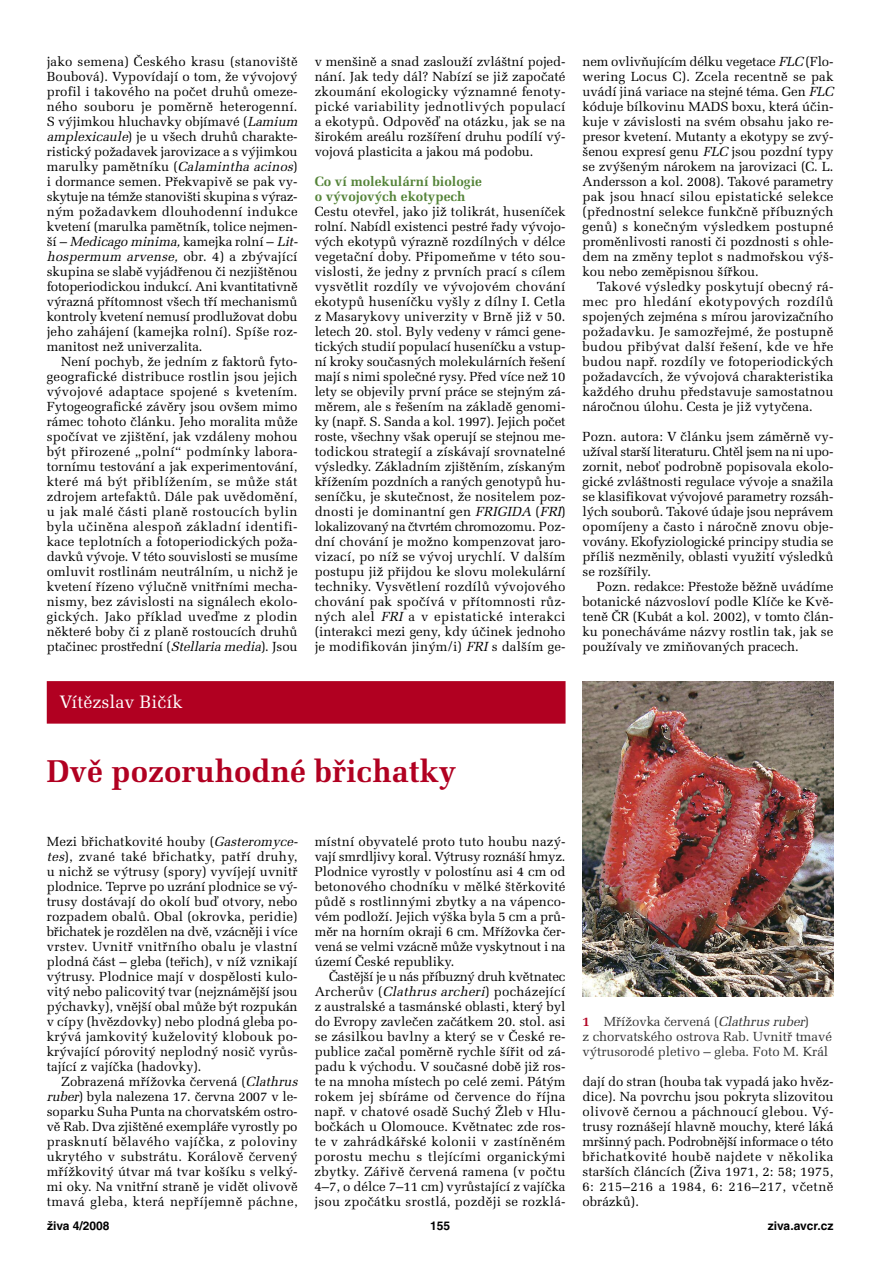
<style>
.page{position:relative;width:893px;height:1263px;background:#fff}
.page>*{position:absolute;margin:0;border:0;box-sizing:border-box;transform-origin:0 0}
.t1{font:700 31.5px "Melior CE";color:#b10021}
.t2{font:18px "Melior CE";color:#fff}
.t3{font:700 13.5px/15px "Melior CE";color:#548338}
.t4{font:700 13.5px "Melior CE";color:#fff}
.t5{font:13.2px/15px "Melior CE";color:#000;text-align:justify}
.t6{font:13.2px/15px "Melior CE";letter-spacing:-.005em;color:#333}
.t7{font:700 12px "Helvetica CE";color:#000}
.s1{font-style:italic}
.s2{font-weight:700;color:#b10021}
</style>
<div class="page">
<div style="left:47px;top:681px;width:519px;height:43px;background:#b10021"></div>
<img style="left:583px;top:681px;width:250px;height:315px">
<p class="t5" style="left:47px;top:56px;width:255px;text-align:left">jako semena) Českého krasu (stanoviště Boubová). Vypovídají o tom, že vývojový profil i takového na počet druhů omeze&shy;ného souboru je poměrně heterogenní.<br>S výjimkou hluchavky objímavé (<span class="s1">Lamium amplexicaule</span>) je u všech druhů charakte&shy;ristický požadavek jarovizace a s výjimkou marulky pamětníku (<span class="s1">Calaminthaacinos</span>) i dormance semen. Překvapivě se pak vy&shy;skytuje na témže stanovišti skupina s výraz&shy;ným požadavkem dlouhodenní indukce kvetení (marulka pamětník, tolice nejmen&shy;ší – <span class="s1">Medicagominima,</span>kamejka rolní – <span class="s1">Lit&shy;hospermum arvense,</span> obr. 4) a zbývající skupina se slabě vyjádřenou či nezjištěnou fotoperiodickou indukcí. Ani kvantitativně výrazná přítomnost všech tří mechanismů kontroly kvetení nemusí prodlužovat dobu jeho zahájení (kamejka rolní). Spíše roz&shy;manitost než univerzalita.</p>
<p class="t5" style="left:47px;top:356px;width:252px;text-indent:14px">Není pochyb, že jedním z faktorů fyto&shy;geografické distribuce rostlin jsou jejich vývojové adaptace spojené s kvetením.<br>Fytogeografické závěry jsou ovšem mimo rámec tohoto článku. Jeho moralita může spočívat ve zjištění, jak vzdáleny mohou být přirozené „polní“ podmínky labora&shy;tornímu testování a jak experimentování, které má být přiblížením, se může stát zdrojem artefaktů. Dále pak uvědomění, u jak malé části planě rostoucích bylin byla učiněna alespoň základní identifi&shy;kace teplotních a fotoperiodických poža&shy;davků vývoje. V této souvislosti se musíme omluvit rostlinám neutrálním, u nichž je kvetení řízeno výlučně vnitřními mecha&shy;nismy, bez závislosti na signálech ekolo&shy;gických. Jako příklad uveďme z plodin některé boby či z planě rostoucích druhů ptačinec prostřední (<span class="s1">Stellariamedia</span>). Jsou</p>
<p class="t5" style="left:315px;top:56px;width:252px">v menšině a snad zaslouží zvláštní pojed&shy;nání. Jak tedy dál? Nabízí se již započaté zkoumání ekologicky významné fenoty&shy;pické variability jednotlivých populací a ekotypů. Odpověď na otázku, jak se na širokém areálu rozšíření druhu podílí vý&shy;vojová plasticita a jakou má podobu.</p>
<p class="t3" style="left:315px;top:176px;width:169px">Co ví molekulární biologie o vývojových ekotypech</p>
<p class="t5" style="left:315px;top:206px;width:252px">Cestu otevřel, jako již tolikrát, huseníček rolní. Nabídl existenci pestré řady vývojo&shy;vých ekotypů výrazně rozdílných v délce vegetační doby. Připomeňme v této sou&shy;vislosti, že jedny z prvních prací s cílem vysvětlit rozdíly ve vývojovém chování ekotypů huseníčku vyšly z dílny I. Cetla z Masarykovy univerzity v Brně již v 50. letech 20. stol. Byly vedeny v rámci gene&shy;tických studií populací huseníčku a vstup&shy;ní kroky současných molekulárních řešení mají s nimi společné rysy. Před více než 10 lety se objevily první práce se stejným zá&shy;měrem, ale s řešením na základě genomi&shy;ky (např. S. Sanda a kol. 1997). Jejich počet roste, všechny však operují se stejnou me&shy;todickou strategií a získávají srovnatelné výsledky. Základním zjištěním, získaným křížením pozdních a raných genotypů hu&shy;seníčku, je skutečnost, že nositelem poz&shy;dnosti je dominantní gen <span class="s1">FRIGIDA</span>(<span class="s1">FRI</span>) lokalizovaný na čtvrtém chromozomu. Poz&shy;dní chování je možno kompenzovat jaro&shy;vizací, po níž se vývoj urychlí. V dalším postupu již přijdou ke slovu molekulární techniky. Vysvětlení rozdílů vývojového chování pak spočívá v přítomnosti růz&shy;ných alel <span class="s1">FRI</span> a v epistatické interakci (interakci mezi geny, kdy účinek jednoho je modifikován jiným/i) <span class="s1">FRI</span>s dalším ge-</p>
<h2 class="t2" style="left:60px;top:696px;width:124px">Vítězslav Bičík</h2>
<p class="t5" style="left:583px;top:56px;width:255px;text-align:left">nem ovlivňujícím délku vegetace <span class="s1">FLC</span>(Flo&shy;wering Locus C). Zcela recentně se pak uvádí jiná variace na stejné téma. Gen <span class="s1">FLC </span>kóduje bílkovinu MADS boxu, která účin&shy;kuje v závislosti na svém obsahu jako re&shy;presor kvetení. Mutanty a ekotypy se zvý&shy;šenou expresí genu <span class="s1">FLC</span>jsou pozdní typy se zvýšeným nárokem na jarovizaci (C. L.<br>Andersson a kol. 2008). Takové parametry pak jsou hnací silou epistatické selekce (přednostní selekce funkčně příbuzných genů) s konečným výsledkem postupné proměnlivosti ranosti či pozdnosti s ohle&shy;dem na změny teplot s nadmořskou výš&shy;kou nebo zeměpisnou šířkou.</p>
<p class="t5" style="left:583px;top:281px;width:252px;text-indent:14px">Takové výsledky poskytují obecný rá&shy;mec pro hledání ekotypových rozdílů spojených zejména s mírou jarovizačního požadavku. Je samozřejmé, že postupně budou přibývat další řešení, kde ve hře budou např. rozdíly ve fotoperiodických požadavcích, že vývojová charakteristika každého druhu představuje samostatnou náročnou úlohu. Cesta je již vytyčena.</p>
<p class="t5" style="left:583px;top:431px;width:252px">Pozn. autora: V článku jsem záměrně vy&shy;užíval starší literaturu. Chtěl jsem na ni upo&shy;zornit, neboť podrobně popisovala ekolo&shy;gické zvláštnosti regulace vývoje a snažila se klasifikovat vývojové parametry rozsáh&shy;lých souborů. Takové údaje jsou neprávem opomíjeny a často i náročně znovu obje&shy;vovány. Ekofyziologické principy studia se příliš nezměnily, oblasti využití výsledků se rozšířily.</p>
<p class="t5" style="left:583px;top:581px;width:252px;text-indent:14px">Pozn. redakce: Přestože běžně uvádíme botanické názvosloví podle Klíče ke Kvě&shy;teně ČR (Kubát a kol. 2002), v tomto člán&shy;ku ponecháváme názvy rostlin tak, jak se používaly ve zmiňovaných pracech.</p>
<h1 class="t1" style="left:47px;top:760px;width:411px">Dvě pozoruhodné břichatky</h1>
<p class="t5" style="left:47px;top:836px;width:255px;text-align:left">Mezi břichatkovité houby (<span class="s1">Gasteromyce&shy;tes</span>), zvané také břichatky, patří druhy, u nichž se výtrusy (spory) vyvíjejí uvnitř plodnice. Teprve po uzrání plodnice se vý&shy;trusy dostávají do okolí buď otvory, nebo rozpadem obalů. Obal (okrovka, peridie) břichatek je rozdělen na dvě, vzácněji i více vrstev. Uvnitř vnitřního obalu je vlastní plodná část – gleba (teřich), v níž vznikají výtrusy. Plodnice mají v dospělosti kulo&shy;vitý nebo palicovitý tvar (nejznámější jsou pýchavky), vnější obal může být rozpukán v cípy (hvězdovky) nebo plodná gleba po&shy;krývá jamkovitý kuželovitý klobouk po&shy;krývající pórovitý neplodný nosič vyrůs&shy;tající z vajíčka (hadovky).</p>
<p class="t5" style="left:47px;top:1076px;width:255px;text-align:left;text-indent:14px">Zobrazená mřížovka červená (<span class="s1">Clathrus ruber</span>) byla nalezena 17. června 2007 v le&shy;soparku Suha Punta na chorvatském ostro&shy;vě Rab. Dva zjištěné exempláře vyrostly po prasknutí bělavého vajíčka, z poloviny ukrytého v substrátu. Korálově červený mřížkovitý útvar má tvar košíku s velký&shy;mi oky. Na vnitřní straně je vidět olivově tmavá gleba, která nepříjemně páchne,</p>
<p class="t5" style="left:315px;top:836px;width:252px">místní obyvatelé proto tuto houbu nazý&shy;vají smrdljivy koral. Výtrusy roznáší hmyz.<br>Plodnice vyrostly v polostínu asi 4 cm od betonového chodníku v mělké štěrkovité půdě s rostlinnými zbytky a na vápenco&shy;vém podloží. Jejich výška byla 5 cm a prů&shy;měr na horním okraji 6 cm. Mřížovka čer&shy;vená se velmi vzácně může vyskytnout i na území České republiky.</p>
<p class="t5" style="left:315px;top:971px;width:252px;text-indent:14px">Častější je u nás příbuzný druh květnatec Archerův (<span class="s1">Clathrusarcheri</span>) pocházející z australské a tasmánské oblasti, který byl do Evropy zavlečen začátkem 20. stol. asi se zásilkou bavlny a který se v České re&shy;publice začal poměrně rychle šířit od zá&shy;padu k východu. V současné době již ros&shy;te na mnoha místech po celé zemi. Pátým rokem jej sbíráme od července do října např. v chatové osadě Suchý Žleb v Hlu&shy;bočkách u Olomouce. Květnatec zde ros&shy;te v zahrádkářské kolonii v zastíněném porostu mechu s tlejícími organickými zbytky. Zářivě červená ramena (v počtu 4–7, o délce 7–11 cm) vyrůstající z vajíčka jsou zpočátku srostlá, později se rozklá-</p>
<p class="t4" style="left:813px;top:971px;width:9px">1</p>
<p class="t6" style="left:583px;top:1016px;width:251px"><span class="s2">1</span> Mřížovka červená (<span class="s1">Clathrusruber</span>)<br>z chorvatského ostrova Rab. Uvnitř tmavé výtrusorodé pletivo – gleba. Foto M. Král</p>
<p class="t5" style="left:582px;top:1076px;width:252px">dají do stran (houba tak vypadá jako hvěz&shy;dice). Na povrchu jsou pokryta slizovitou olivově černou a páchnoucí glebou. Vý&shy;trusy roznášejí hlavně mouchy, které láká mršinný pach. Podrobnější informace o této břichatkovité houbě najdete v několika starších článcích (Živa 1971, 2: 58; 1975, 6: 215–216 a 1984, 6: 216–217, včetně obrázků).</p>
<p class="t7" style="left:47px;top:1221px;width:64px">živa 4/2008</p>
<p class="t7" style="left:430px;top:1221px;width:22px">155</p>
<p class="t7" style="left:768px;top:1221px;width:67px">ziva.avcr.cz</p>
</div>
